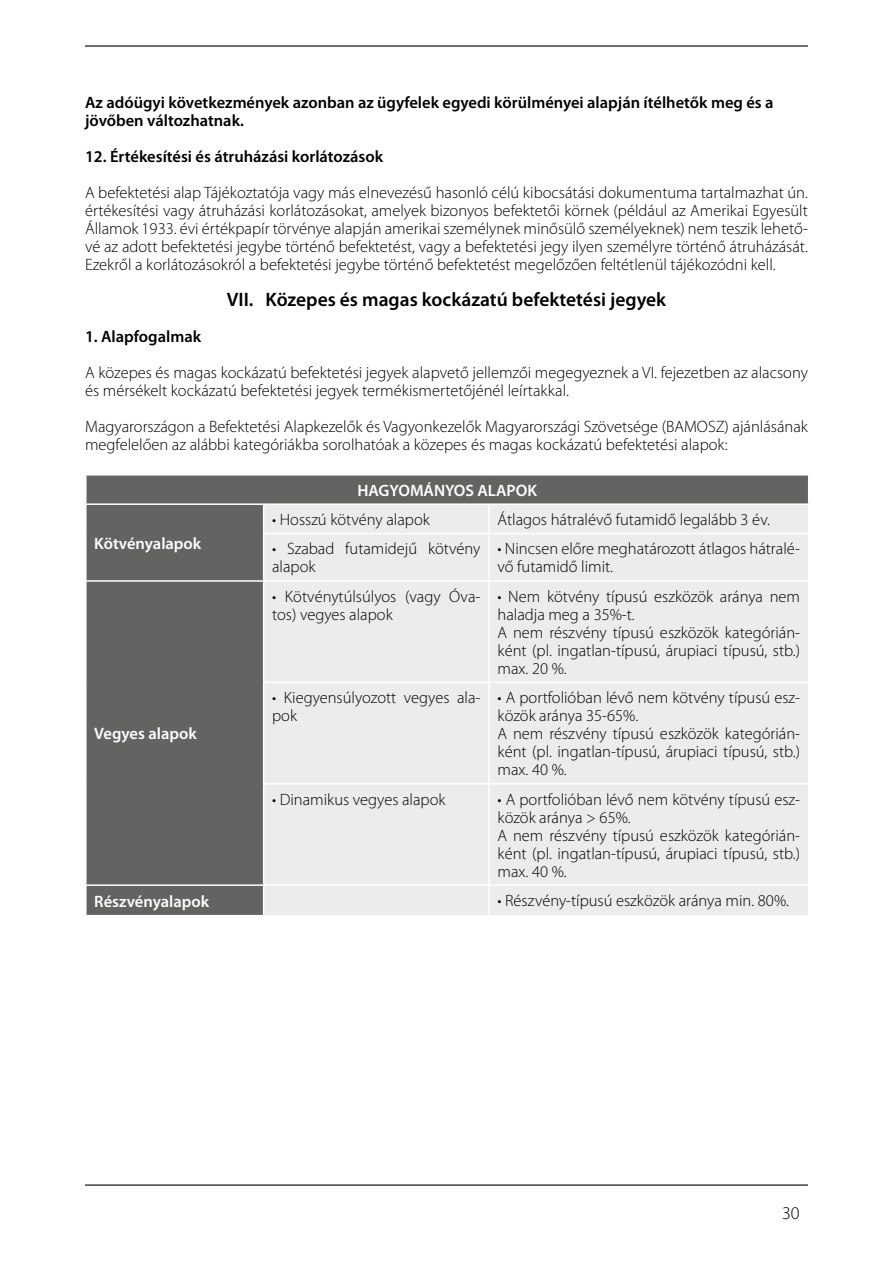
<style>
.page{position:relative;width:893px;height:1263px;background:#fff}
.page>*{position:absolute;margin:0;border:0;box-sizing:border-box;transform-origin:0 0}
.t1{font:600 19.5px "Myriad Pro";color:#000}
.t2{font:300 18px "Myriad Pro";color:#000}
.t3{font:300 16.5px/18px "Myriad Pro";color:#000}
.t4{font:600 16.5px/18px "Myriad Pro";color:#000}
.t5{font:600 16.5px "Myriad Pro";color:#fff}
</style>
<div class="page">
<hr style="left:85px;top:45px;width:723px;height:2px;background:#000">
<hr style="left:85px;top:1184px;width:723px;height:1px;background:#000">
<div style="left:87px;top:476px;width:721px;height:439px;background:#636361"></div>
<div style="left:264px;top:505px;width:544px;height:410px;background:#ececec"></div>
<hr style="left:85px;top:503px;width:179px;height:2px;background:#fff">
<hr style="left:264px;top:503px;width:225px;height:2px;background:#fff">
<svg style="left:263px;top:505px;width:1px;height:28px"></svg>
<hr style="left:489px;top:503px;width:320px;height:2px;background:#fff">
<hr style="left:488px;top:505px;width:2px;height:28px;background:#fff">
<hr style="left:263px;top:533px;width:226px;height:1px;background:#fff">
<hr style="left:263px;top:534px;width:1px;height:46px;background:#fff">
<hr style="left:489px;top:533px;width:320px;height:1px;background:#fff">
<hr style="left:488px;top:534px;width:2px;height:46px;background:#fff">
<hr style="left:85px;top:580px;width:179px;height:2px;background:#fff">
<hr style="left:264px;top:580px;width:225px;height:2px;background:#fff">
<hr style="left:263px;top:582px;width:1px;height:100px;background:#fff">
<hr style="left:489px;top:580px;width:320px;height:2px;background:#fff">
<hr style="left:488px;top:582px;width:2px;height:100px;background:#fff">
<hr style="left:263px;top:682px;width:226px;height:1px;background:#fff">
<hr style="left:263px;top:683px;width:1px;height:100px;background:#fff">
<hr style="left:489px;top:682px;width:320px;height:1px;background:#fff">
<hr style="left:488px;top:683px;width:2px;height:100px;background:#fff">
<hr style="left:263px;top:783px;width:226px;height:1px;background:#fff">
<hr style="left:263px;top:784px;width:1px;height:100px;background:#fff">
<hr style="left:489px;top:783px;width:320px;height:1px;background:#fff">
<hr style="left:488px;top:784px;width:2px;height:100px;background:#fff">
<hr style="left:85px;top:884px;width:179px;height:2px;background:#fff">
<hr style="left:264px;top:884px;width:225px;height:2px;background:#fff">
<svg style="left:263px;top:886px;width:1px;height:29px"></svg>
<hr style="left:489px;top:884px;width:320px;height:2px;background:#fff">
<hr style="left:488px;top:886px;width:2px;height:29px;background:#fff">
<p class="t4" style="left:85px;top:93px;width:690px">Az adóügyi következmények azonban az ügyfelek egyedi körülményei alapján ítélhetők meg és a jövőben változhatnak.</p>
<p class="t4" style="left:85px;top:147px;width:300px">12. Értékesítési és átruházási korlátozások</p>
<p class="t3" style="left:85px;top:183px;width:724px;text-align:justify">A befektetési alap Tájékoztatója vagy más elnevezésű hasonló célú kibocsátási dokumentuma tartalmazhat ún. értékesítési vagy átruházási korlátozásokat, amelyek bizonyos befektetői körnek (például az Amerikai Egyesült Államok 1933. évi értékpapír törvénye alapján amerikai személynek minősülő személyeknek) nem teszik lehető&shy;vé az adott befektetési jegybe történő befektetést, vagy a befektetési jegy ilyen személyre történő átruházását.<br>Ezekről a korlátozásokról a befektetési jegybe történő befektetést megelőzően feltétlenül tájékozódni kell.</p>
<p class="t1" style="left:227px;top:287px;width:441px">VII. Közepes és magas kockázatú befektetési jegyek</p>
<p class="t4" style="left:85px;top:327px;width:118px">1. Alapfogalmak</p>
<p class="t3" style="left:85px;top:363px;width:724px">A közepes és magas kockázatú befektetési jegyek alapvető jellemzői megegyeznek a VI. fejezetben az alacsony és mérsékelt kockázatú befektetési jegyek termékismertetőjénél leírtakkal.</p>
<p class="t3" style="left:85px;top:417px;width:724px">Magyarországon a Befektetési Alapkezelők és Vagyonkezelők Magyarországi Szövetsége (BAMOSZ) ajánlásának megfelelően az alábbi kategóriákba sorolhatóak a közepes és magas kockázatú befektetési alapok:</p>
<p class="t5" style="left:357px;top:480px;width:181px">HAGYOMÁNYOS ALAPOK</p>
<p class="t5" style="left:94px;top:533px;width:109px">Kötvényalapok</p>
<p class="t5" style="left:94px;top:723px;width:104px">Vegyes alapok</p>
<p class="t3" style="left:272px;top:510px;width:159px">• Hosszú kötvény alapok</p>
<p class="t3" style="left:497px;top:510px;width:274px">Átlagos hátralévő futamidő legalább 3 év.</p>
<p class="t3" style="left:272px;top:540px;width:210px">• Szabad futamidejű kötvény alapok</p>
<p class="t3" style="left:497px;top:540px;width:304px">• Nincsen előre meghatározott átlagos hátralé&shy;vő futamidő limit.</p>
<p class="t3" style="left:272px;top:587px;width:210px">• Kötvénytúlsúlyos (vagy Óva&shy;tos) vegyes alapok</p>
<p class="t3" style="left:497px;top:587px;width:304px">• Nem kötvény típusú eszközök aránya nem haladja meg a 35%-t.<br>A nem részvény típusú eszközök kategórián&shy;ként (pl. ingatlan-típusú, árupiaci típusú, stb.) max. 20 %.</p>
<p class="t3" style="left:272px;top:689px;width:210px">• Kiegyensúlyozott vegyes ala&shy;pok</p>
<p class="t3" style="left:497px;top:689px;width:304px">• A portfolióban lévő nem kötvény típusú esz&shy;közök aránya 35-65%.<br>A nem részvény típusú eszközök kategórián&shy;ként (pl. ingatlan-típusú, árupiaci típusú, stb.) max. 40 %.</p>
<p class="t3" style="left:272px;top:790px;width:175px">• Dinamikus vegyes alapok</p>
<p class="t3" style="left:497px;top:790px;width:304px">• A portfolióban lévő nem kötvény típusú esz&shy;közök aránya &gt; 65%.<br>A nem részvény típusú eszközök kategórián&shy;ként (pl. ingatlan-típusú, árupiaci típusú, stb.) max. 40 %.</p>
<p class="t5" style="left:94px;top:890px;width:116px">Részvényalapok</p>
<p class="t3" style="left:497px;top:891px;width:293px">• Részvény-típusú eszközök aránya min. 80%.</p>
<p class="t2" style="left:782px;top:1202px;width:19px">30</p>
</div>
